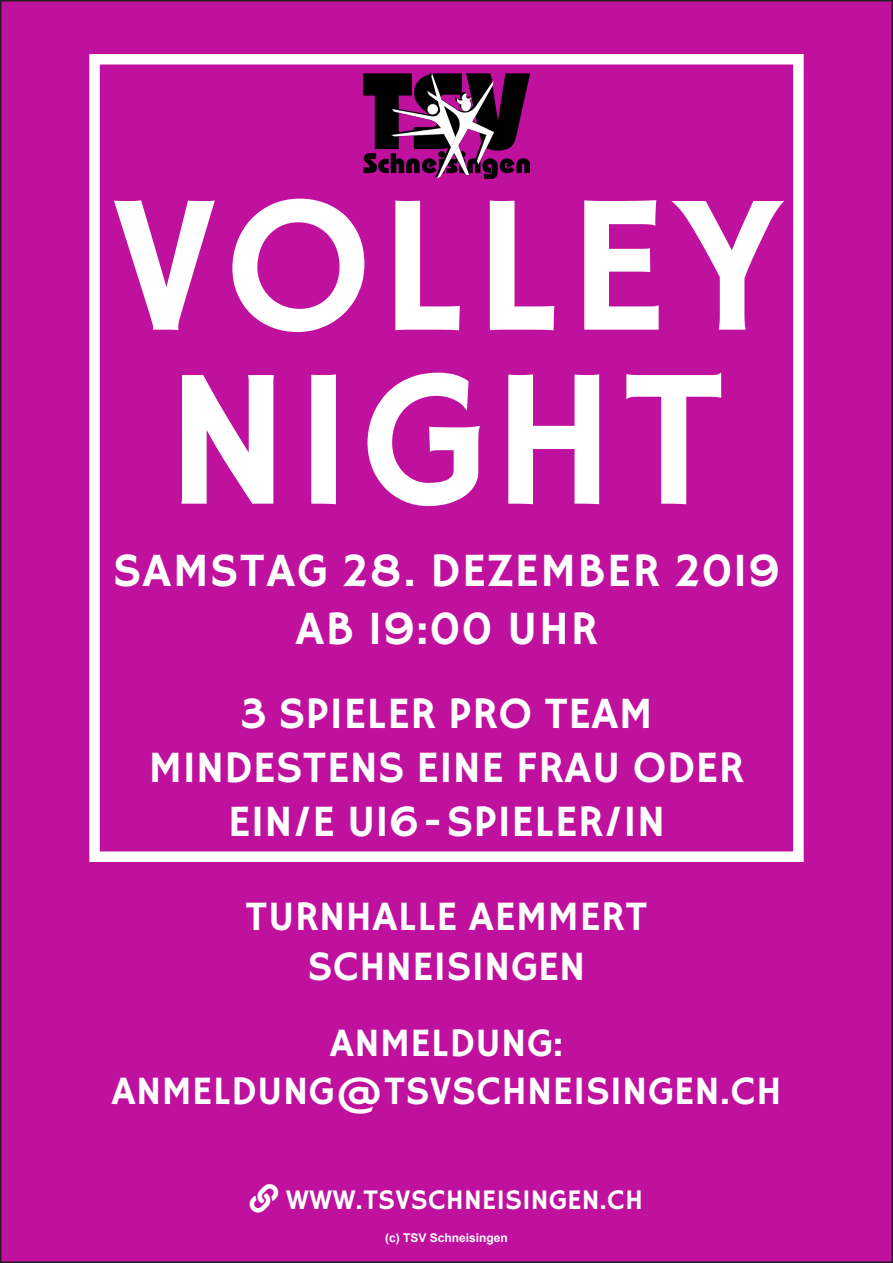
<style>
.page{position:relative;width:893px;height:1263px;background:#fff}
.page>*{position:absolute;margin:0;border:0;box-sizing:border-box;transform-origin:0 0}
.t1{font:198px/174px "Hammersmith One";letter-spacing:.02em;color:#fff}
.t2{font:48px/57.6px "Hammersmith One";letter-spacing:.02em;color:#fff;text-align:center}
.t3{font:45px/54px "Hammersmith One";color:#fff;text-align:center}
.t4{font:42px/50.4px "Hammersmith One";color:#fff;text-align:center}
.t5{font:40.5px/48.6px "Hammersmith One";color:#fff;text-align:center}
.t6{font:28.5px "Hammersmith One";color:#fff}
.t7{font:700 12px "Arial";color:#fff}
</style>
<div class="page">
<div style="left:1px;top:1px;width:891px;height:1261px;background:#bf109e"></div>
<div style="left:89px;top:54px;width:715px;height:808px;border:10px solid #fff"></div>
<img style="left:364px;top:72px;width:165px;height:107px">
<p class="t1" style="left:110px;top:191px;width:674px">VOLLEY<br>NIGHT</p>
<p class="t2" style="left:113px;top:545px;width:669px">SAMSTAG 28. DEZEMBER 2019<br>AB 19:00 UHR</p>
<p class="t3" style="left:148px;top:689px;width:598px">3 SPIELER PRO TEAM<br>MINDESTENS EINE FRAU ODER<br>EIN/E U16-SPIELER/IN</p>
<p class="t4" style="left:245px;top:893px;width:404px">TURNHALLE AEMMERT<br>SCHNEISINGEN</p>
<p class="t5" style="left:111px;top:1021px;width:672px">ANMELDUNG:<br>ANMELDUNG@TSVSCHNEISINGEN.CH</p>
<p class="t6" style="left:286px;top:1184px;width:359px">WWW.TSVSCHNEISINGEN.CH</p>
<p class="t7" style="left:385px;top:1229px;width:124px">(c) TSV Schneisingen</p>
</div>
